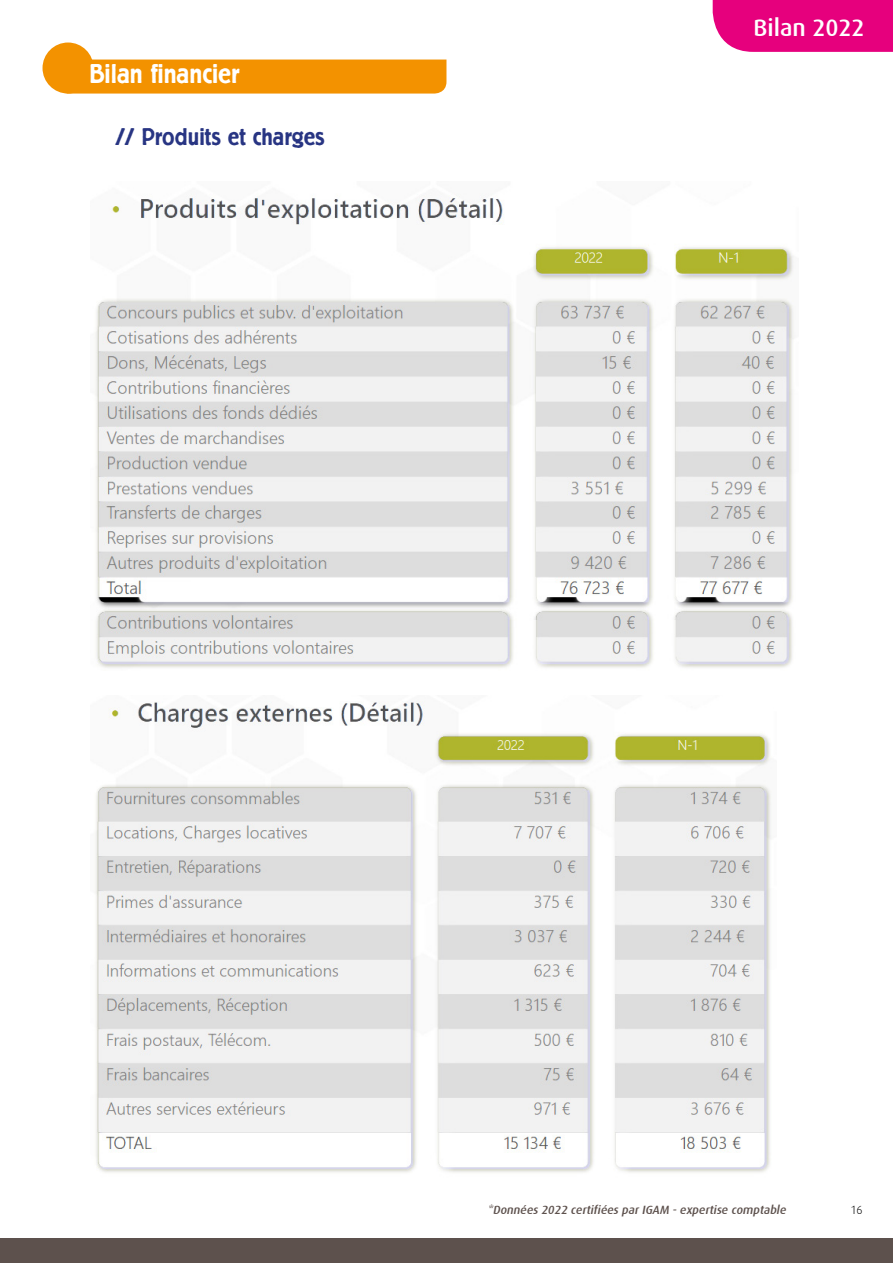
<style>
.page{position:relative;width:893px;height:1263px;background:#fff}
.page>*{position:absolute;margin:0;border:0;box-sizing:border-box;transform-origin:0 0}
.t1{font:500 27px "Berliner Grotesk";color:#fff}
.t2{font:500 24px "Berliner Grotesk";color:#283583}
.t3{font:500 24px "Dax";color:#fff}
.t4{font:italic 500 12px "Dax";color:#5d514d}
.t5{font:300 12px "Dax";color:#000}
</style>
<div class="page">
<div style="left:0;top:1238px;width:893px;height:25px;background:#5d514d"></div>
<div style="left:43px;top:43px;width:51px;height:51px;background:#f39200;border-radius:50%"></div>
<div style="left:67px;top:60px;width:379px;height:34px;background:#f39200"></div>
<div style="left:713px;top:0;width:180px;height:52px;background:#e6007d"></div>
<img style="left:95px;top:194px;width:699px;height:474px">
<img style="left:95px;top:701px;width:676px;height:472px">
<h1 class="t1" style="left:89px;top:60px;width:152px">Bilan financier</h1>
<h2 class="t2" style="left:115px;top:123px;width:211px">// Produits et charges</h2>
<h2 class="t3" style="left:753px;top:14px;width:113px">Bilan 2022</h2>
<p class="t4" style="left:488px;top:1203px;width:302px">*Données 2022 certifiées par IGAM - expertise comptable</p>
<p class="t5" style="left:850px;top:1203px;width:14px">16</p>
</div>
